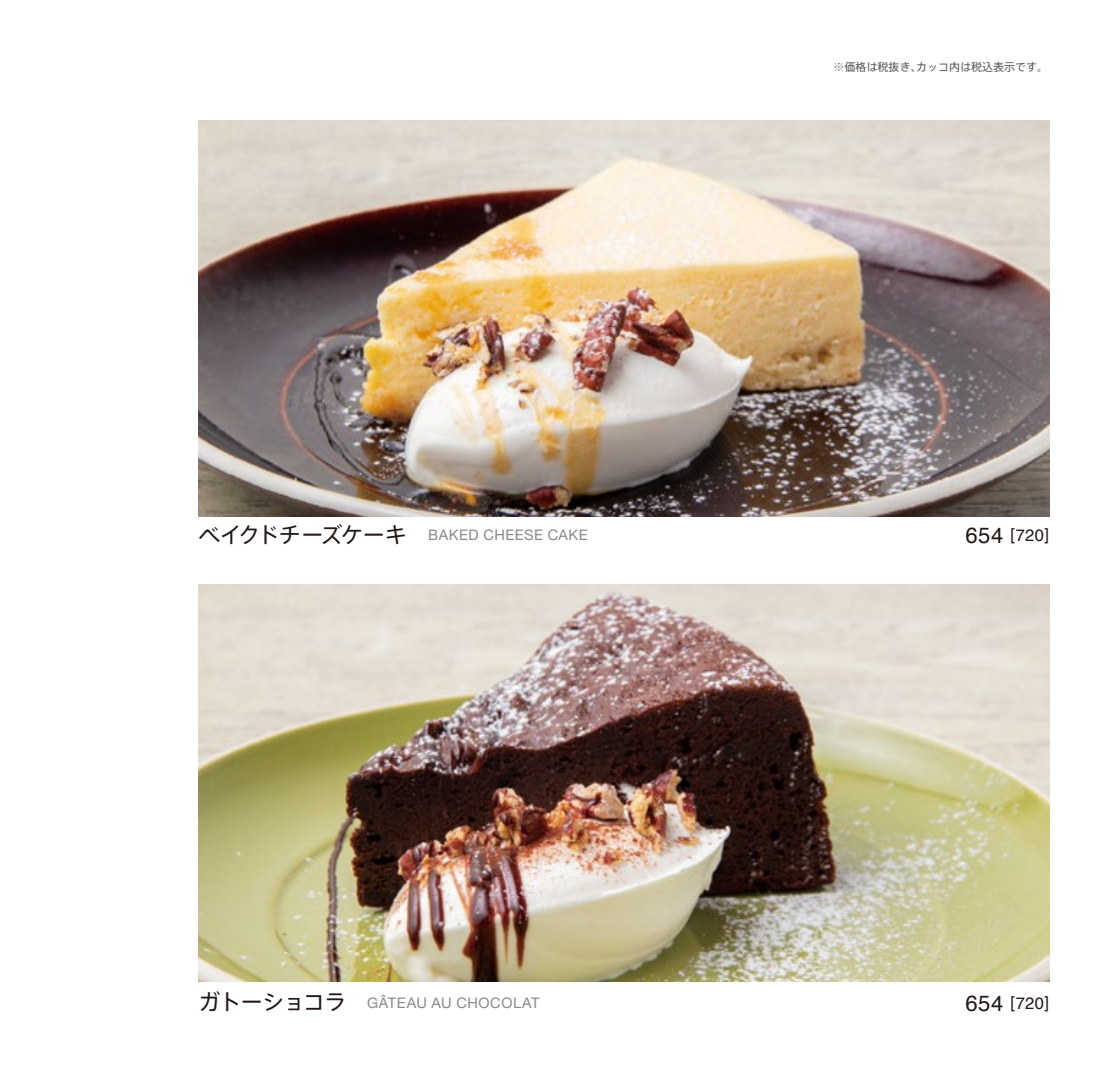
<style>
.page{position:relative;width:1106px;height:1078px;background:#fff}
.page>*{position:absolute;margin:0;border:0;box-sizing:border-box;transform-origin:0 0}
.t1{font:16.4px "Helvetica";letter-spacing:.03em;color:#221815}
.t2{font:14.6px "Helvetica Neue";letter-spacing:.035em;color:#898989}
.t3{font:11px "Axis Std";color:#595757}
.s1{font-family:"Axis Std";font-size:22px;color:#221815}
.s2{font-size:22px}
</style>
<div class="page">
<img style="left:198px;top:120px;width:851px;height:396px">
<img style="left:198px;top:584px;width:851px;height:396px">
<p class="t2" style="left:198px;top:526px;width:391px"><span class="s1">ベイクドチーズケーキ</span> BAKED CHEESE CAKE</p>
<p class="t2" style="left:198px;top:993px;width:342px"><span class="s1">ガトーショコラ</span> GÂTEAU AU CHOCOLAT</p>
<p class="t3" style="left:833px;top:59px;width:216px">※価格は税抜き、カッコ内は税込表示です。</p>
<p class="t1" style="left:965px;top:522px;width:85px"><span class="s2">654</span> [720]</p>
<p class="t1" style="left:965px;top:990px;width:85px"><span class="s2">654</span> [720]</p>
</div>
